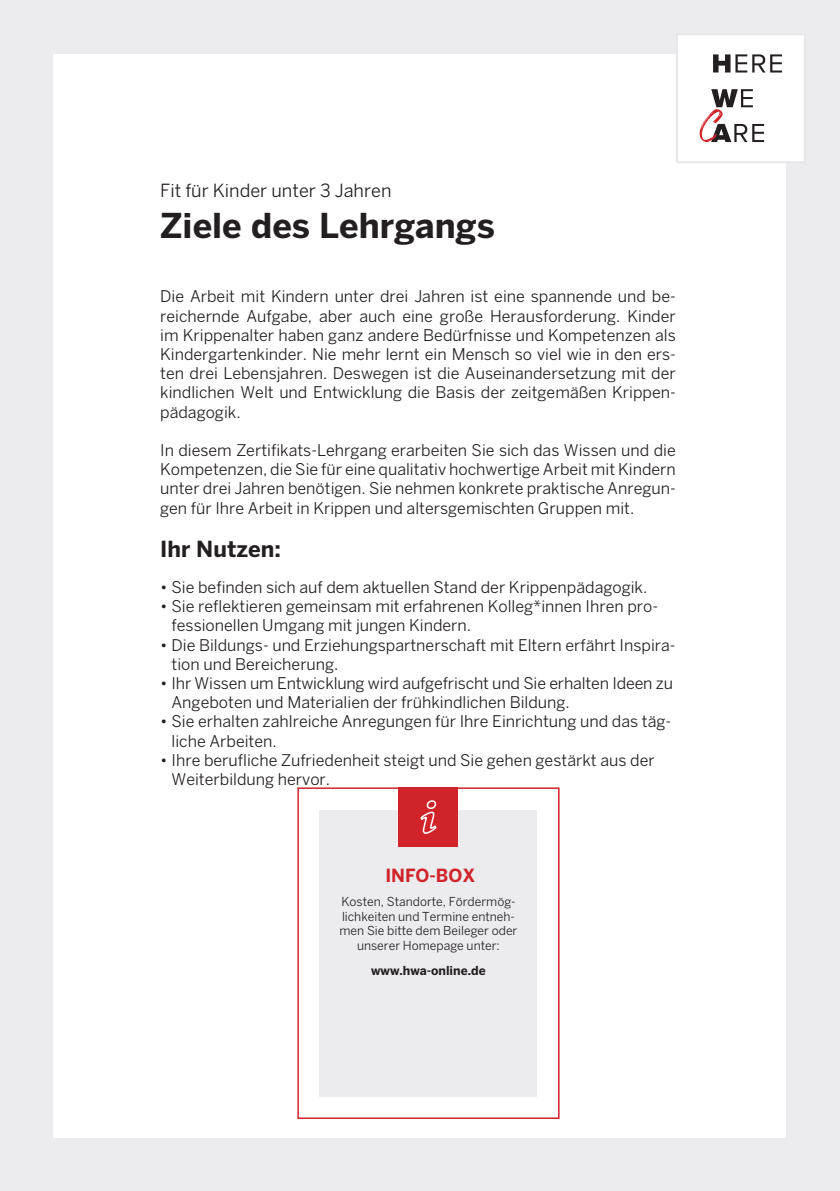
<style>
.page{position:relative;width:840px;height:1191px;background:#fff}
.page>*{position:absolute;margin:0;border:0;box-sizing:border-box;transform-origin:0 0}
.t1{font:700 34px "Benton Sans";color:#231f20}
.t2{font:700 22px "Benton Sans";color:#231f20}
.t3{font:18px "Benton Sans";color:#231f20}
.t4{font:700 18px "Benton Sans";color:#d1232a}
.t5{font:16px/19.2px "Benton Sans";color:#231f20}
.t6{font:12.2px/14.8px "Benton Sans";color:#231f20;text-align:center}
.t7{font:700 12.2px "Benton Sans";color:#231f20}
</style>
<div class="page">
<div style="left:0;top:0;width:839px;height:1191px;background:#ececee"></div>
<div style="left:54px;top:54px;width:731px;height:1083px;background:#fff"></div>
<svg style="left:676px;top:35px;width:128px;height:129px"></svg>
<div style="left:297px;top:787px;width:262px;height:332px;border:2px solid #d1232a"></div>
<div style="left:319px;top:810px;width:218px;height:286px;background:#ececee"></div>
<div style="left:398px;top:787px;width:60px;height:59px;background:#d1232a"></div>
<svg style="left:420px;top:800px;width:17px;height:34px"></svg>
<p class="t3" style="left:160px;top:179px;width:233px">Fit für Kinder unter 3 Jahren</p>
<h1 class="t1" style="left:160px;top:205px;width:336px">Ziele des Lehrgangs</h1>
<p class="t5" style="left:160px;top:287px;width:517px;text-align:justify">Die Arbeit mit Kindern unter drei Jahren ist eine spannende und be&shy;reichernde Aufgabe, aber auch eine große Herausforderung. Kinder im Krippenalter haben ganz andere Bedürfnisse und Kompetenzen als Kindergartenkinder. Nie mehr lernt ein Mensch so viel wie in den ers&shy;ten drei Lebensjahren. Deswegen ist die Auseinandersetzung mit der kindlichen Welt und Entwicklung die Basis der zeitgemäßen Krippen&shy;pädagogik.</p>
<p class="t5" style="left:160px;top:440px;width:517px;text-align:justify">In diesem Zertifikats-Lehrgang erarbeiten Sie sich das Wissen und die Kompetenzen, die Sie für eine qualitativ hochwertige Arbeit mit Kindern unter drei Jahren benötigen. Sie nehmen konkrete praktische Anregun&shy;gen für Ihre Arbeit in Krippen und altersgemischten Gruppen mit.</p>
<h2 class="t2" style="left:160px;top:536px;width:122px">Ihr Nutzen:</h2>
<p class="t5" style="left:160px;top:577px;width:488px">• Sie befinden sich auf dem aktuellen Stand der Krippenpädagogik.</p>
<p class="t5" style="left:171px;top:596px;width:488px;text-indent:-11px">• Sie reflektieren gemeinsam mit erfahrenen Kolleg*innen Ihren pro&shy;fessionellen Umgang mit jungen Kindern.</p>
<p class="t5" style="left:171px;top:635px;width:505px;text-indent:-11px">• Die Bildungs- und Erziehungspartnerschaft mit Eltern erfährt Inspira&shy;tion und Bereicherung.</p>
<p class="t5" style="left:171px;top:673px;width:503px;text-indent:-11px">• Ihr Wissen um Entwicklung wird aufgefrischt und Sie erhalten Ideen zu<br>Angeboten und Materialien der frühkindlichen Bildung.</p>
<p class="t5" style="left:171px;top:711px;width:501px;text-indent:-11px">• Sie erhalten zahlreiche Anregungen für Ihre Einrichtung und das täg&shy;liche Arbeiten.</p>
<p class="t5" style="left:171px;top:750px;width:484px;text-indent:-11px">• Ihre berufliche Zufriedenheit steigt und Sie gehen gestärkt aus der<br>Weiterbildung hervor.</p>
<p class="t4" style="left:385px;top:864px;width:92px">INFO-BOX</p>
<p class="t6" style="left:339px;top:894px;width:179px">Kosten, Standorte, Fördermög&shy;lichkeiten und Termine entneh&shy;men Sie bitte dem Beileger oder unserer Homepage unter:</p>
<p class="t7" style="left:371px;top:963px;width:116px">www.hwa-online.de</p>
</div>
